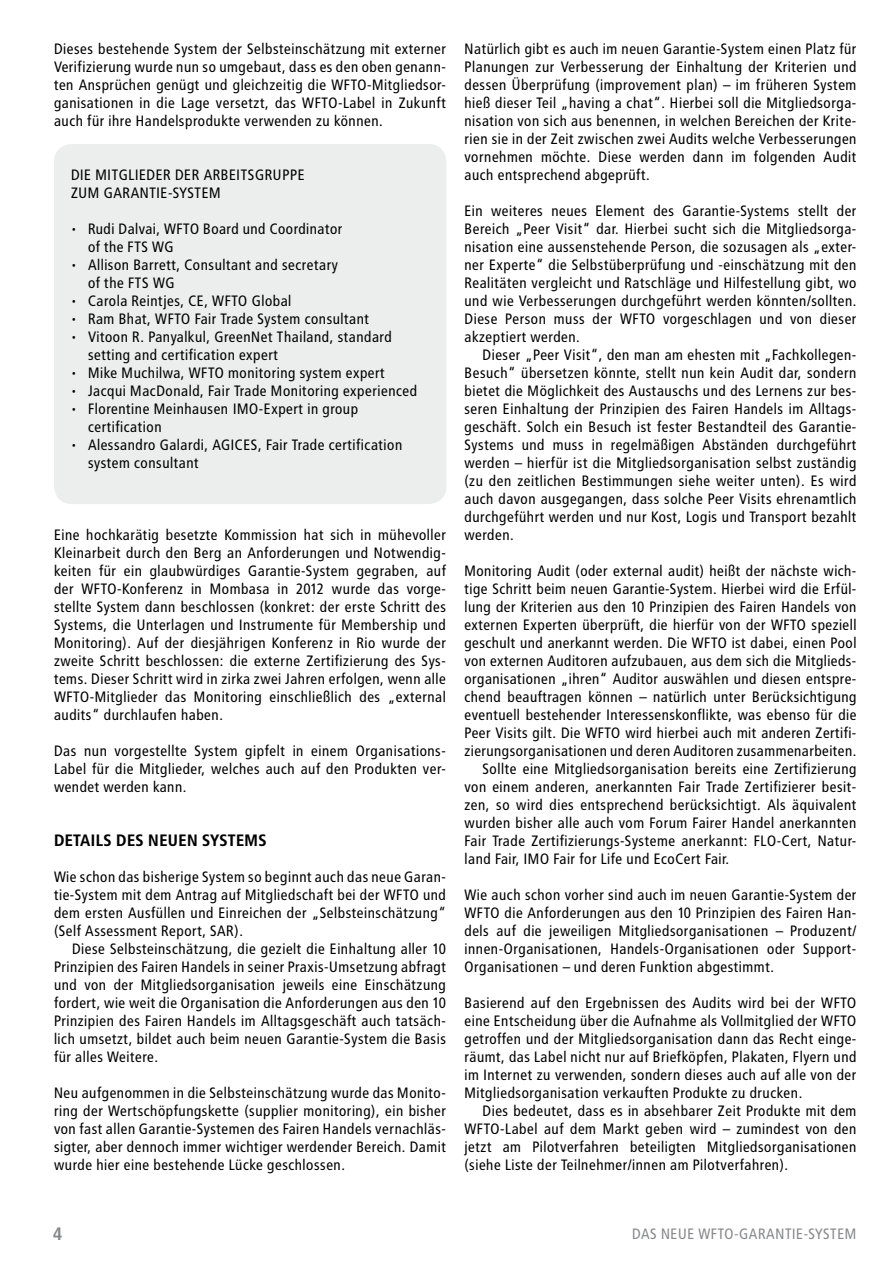
<style>
.page{position:relative;width:893px;height:1263px;background:#fff}
.page>*{position:absolute;margin:0;border:0;box-sizing:border-box;transform-origin:0 0}
.t1{font:700 18px "Transit";color:#87888a}
.t2{font:700 16.5px "Transit";color:#000}
.t3{font:15px/18px "Transit";color:#000;text-align:justify}
.t4{font:15px "Transit";color:#87888a}
</style>
<div class="page">
<div style="left:54px;top:144px;width:392px;height:360px;background:#eceded;border-radius:18px"></div>
<p class="t3" style="left:54px;top:40px;width:394px">Dieses bestehende System der Selbsteinschätzung mit externer Verifizierung wurde nun so umgebaut, dass es den oben genann&shy;ten Ansprüchen genügt und gleichzeitig die WFTO-Mitgliedsor&shy;ganisationen in die Lage versetzt, das WFTO-Label in Zukunft auch für ihre Handelsprodukte verwenden zu können.</p>
<p class="t3" style="left:464px;top:40px;width:394px">Natürlich gibt es auch im neuen Garantie-System einen Platz für Planungen zur Verbesserung der Einhaltung der Kriterien und dessen Überprüfung (improvement plan) – im früheren System hieß dieser Teil „having a chat“. Hierbei soll die Mitgliedsorga&shy;nisation von sich aus benennen, in welchen Bereichen der Krite&shy;rien sie in der Zeit zwischen zwei Audits welche Verbesserungen vornehmen möchte. Diese werden dann im folgenden Audit auch entsprechend abgeprüft.</p>
<p class="t3" style="left:464px;top:202px;width:394px">Ein weiteres neues Element des Garantie-Systems stellt der Bereich „Peer Visit“ dar. Hierbei sucht sich die Mitgliedsorga&shy;nisation eine aussenstehende Person, die sozusagen als „exter&shy;ner Experte“ die Selbstüberprüfung und -einschätzung mit den Realitäten vergleicht und Ratschläge und Hilfestellung gibt, wo und wie Verbesserungen durchgeführt werden könnten/sollten.<br>Diese Person muss der WFTO vorgeschlagen und von dieser akzeptiert werden.</p>
<p class="t3" style="left:464px;top:346px;width:394px;text-indent:18px">Dieser „Peer Visit“, den man am ehesten mit „Fachkollegen-Besuch“ übersetzen könnte, stellt nun kein Audit dar, sondern bietet die Möglichkeit des Austauschs und des Lernens zur bes&shy;seren Einhaltung der Prinzipien des Fairen Handels im Alltags&shy;geschäft. Solch ein Besuch ist fester Bestandteil des Garantie-Systems und muss in regelmäßigen Abständen durchgeführt werden – hierfür ist die Mitgliedsorganisation selbst zuständig (zu den zeitlichen Bestimmungen siehe weiter unten). Es wird auch davon ausgegangen, dass solche Peer Visits ehrenamtlich durchgeführt werden und nur Kost, Logis und Transport bezahlt werden.</p>
<p class="t3" style="left:464px;top:562px;width:394px">Monitoring Audit (oder external audit) heißt der nächste wich-</p>
<p class="t3" style="left:464px;top:580px;width:394px">tige Schritt beim neuen Garantie-System. Hierbei wird die Erfül-</p>
<p class="t3" style="left:464px;top:598px;width:394px">lung der Kriterien aus den 10 Prinzipien des Fairen Handels von</p>
<p class="t3" style="left:464px;top:616px;width:394px">externen Experten überprüft, die hierfür von der WFTO speziell</p>
<p class="t3" style="left:464px;top:634px;width:394px">geschult und anerkannt werden. Die WFTO ist dabei, einen Pool</p>
<p class="t3" style="left:464px;top:652px;width:392px">von externen Auditoren aufzubauen, aus dem sich die Mitglieds-</p>
<p class="t3" style="left:464px;top:670px;width:394px">organisationen „ihren“ Auditor auswählen und diesen entspre-</p>
<p class="t3" style="left:464px;top:688px;width:394px">chend beauftragen können – natürlich unter Berücksichtigung</p>
<p class="t3" style="left:464px;top:706px;width:394px">eventuell bestehender Interessenskonflikte, was ebenso für die</p>
<p class="t3" style="left:464px;top:724px;width:394px">Peer Visits gilt. Die WFTO wird hierbei auch mit anderen Zertifi-</p>
<p class="t3" style="left:464px;top:742px;width:394px">zierungsorganisationen und deren Auditoren zusammenarbeiten.</p>
<p class="t3" style="left:482px;top:760px;width:376px">Sollte eine Mitgliedsorganisation bereits eine Zertifizierung</p>
<p class="t3" style="left:464px;top:778px;width:394px">von einem anderen, anerkannten Fair Trade Zertifizierer besit-</p>
<p class="t3" style="left:464px;top:796px;width:394px">zen, so wird dies entsprechend berücksichtigt. Als äquivalent</p>
<p class="t3" style="left:464px;top:814px;width:394px">wurden bisher alle auch vom Forum Fairer Handel anerkannten</p>
<p class="t3" style="left:464px;top:832px;width:394px">Fair Trade Zertifizierungs-Systeme anerkannt: FLO-Cert, Natur-</p>
<p class="t3" style="left:464px;top:850px;width:267px">land Fair, IMO Fair for Life und EcoCert Fair.</p>
<p class="t3" style="left:464px;top:886px;width:394px">Wie auch schon vorher sind auch im neuen Garantie-System der WFTO die Anforderungen aus den 10 Prinzipien des Fairen Han&shy;dels auf die jeweiligen Mitgliedsorganisationen – Produzent/ innen-Organisationen, Handels-Organisationen oder Support-Organisationen – und deren Funktion abgestimmt.</p>
<p class="t3" style="left:464px;top:994px;width:394px">Basierend auf den Ergebnissen des Audits wird bei der WFTO eine Entscheidung über die Aufnahme als Vollmitglied der WFTO getroffen und der Mitgliedsorganisation dann das Recht einge&shy;räumt, das Label nicht nur auf Briefköpfen, Plakaten, Flyern und im Internet zu verwenden, sondern dieses auch auf alle von der Mitgliedsorganisation verkauften Produkte zu drucken.</p>
<p class="t3" style="left:464px;top:1102px;width:394px;text-indent:18px">Dies bedeutet, dass es in absehbarer Zeit Produkte mit dem WFTO-Label auf dem Markt geben wird – zumindest von den jetzt am Pilotverfahren beteiligten Mitgliedsorganisationen (siehe Liste der Teilnehmer/innen am Pilotverfahren).</p>
<p class="t3" style="left:71px;top:166px;width:45px">Die Mitglieder</p>
<p class="t3" style="left:175px;top:166px;width:9px">der</p>
<p class="t3" style="left:204px;top:166px;width:18px">Arbeitsgruppe</p>
<p class="t3" style="left:71px;top:184px;width:10px">zum</p>
<p class="t3" style="left:104px;top:184px;width:19px">Garantie</p>
<p class="t3" style="left:168px;top:184px;width:29px">-System</p>
<p class="t3" style="left:88px;top:220px;width:256px;text-indent:-17px">• Rudi Dalvai, WFTO Board und Coordinator of the FTS WG</p>
<p class="t3" style="left:88px;top:256px;width:252px;text-indent:-17px">• Allison Barrett, Consultant and secretary of the FTS WG</p>
<p class="t3" style="left:71px;top:292px;width:222px">• Carola Reintjes, CE, WFTO Global</p>
<p class="t3" style="left:71px;top:310px;width:300px">• Ram Bhat, WFTO Fair Trade System consultant</p>
<p class="t3" style="left:88px;top:328px;width:306px;text-indent:-17px">• Vitoon R. Panyalkul, GreenNet Thailand, standard setting and certification expert</p>
<p class="t3" style="left:71px;top:364px;width:316px">• Mike Muchilwa, WFTO monitoring system expert</p>
<p class="t3" style="left:71px;top:382px;width:348px">• Jacqui MacDonald, Fair Trade Monitoring experienced</p>
<p class="t3" style="left:88px;top:400px;width:272px;text-indent:-17px">• Florentine Meinhausen IMO-Expert in group certification</p>
<p class="t3" style="left:88px;top:436px;width:316px;text-indent:-17px">• Alessandro Galardi, AGICES, Fair Trade certification system consultant</p>
<p class="t3" style="left:54px;top:526px;width:394px">Eine hochkarätig besetzte Kommission hat sich in mühevoller Kleinarbeit durch den Berg an Anforderungen und Notwendig&shy;keiten für ein glaubwürdiges Garantie-System gegraben, auf der WFTO-Konferenz in Mombasa in 2012 wurde das vorge&shy;stellte System dann beschlossen (konkret: der erste Schritt des Systems, die Unterlagen und Instrumente für Membership und Monitoring). Auf der diesjährigen Konferenz in Rio wurde der zweite Schritt beschlossen: die externe Zertifizierung des Sys&shy;tems. Dieser Schritt wird in zirka zwei Jahren erfolgen, wenn alle WFTO-Mitglieder das Monitoring einschließlich des „external audits“ durchlaufen haben.</p>
<p class="t3" style="left:54px;top:742px;width:394px">Das nun vorgestellte System gipfelt in einem Organisations-Label für die Mitglieder, welches auch auf den Produkten ver&shy;wendet werden kann.</p>
<p class="t2" style="left:54px;top:830px;width:214px">DETAILS DES NEUEN SYSTEMS</p>
<p class="t3" style="left:54px;top:868px;width:394px">Wie schon das bisherige System so beginnt auch das neue Garan&shy;tie-System mit dem Antrag auf Mitgliedschaft bei der WFTO und dem ersten Ausfüllen und Einreichen der „Selbsteinschätzung“ (Self Assessment Report, SAR).</p>
<p class="t3" style="left:54px;top:940px;width:394px;text-indent:18px">Diese Selbsteinschätzung, die gezielt die Einhaltung aller 10<br>Prinzipien des Fairen Handels in seiner Praxis-Umsetzung abfragt und von der Mitgliedsorganisation jeweils eine Einschätzung fordert, wie weit die Organisation die Anforderungen aus den 10<br>Prinzipien des Fairen Handels im Alltagsgeschäft auch tatsäch&shy;lich umsetzt, bildet auch beim neuen Garantie-System die Basis für alles Weitere.</p>
<p class="t3" style="left:54px;top:1084px;width:394px">Neu aufgenommen in die Selbsteinschätzung wurde das Monito&shy;ring der Wertschöpfungskette (supplier monitoring), ein bisher von fast allen Garantie-Systemen des Fairen Handels vernachläs&shy;sigter, aber dennoch immer wichtiger werdender Bereich. Damit wurde hier eine bestehende Lücke geschlossen.</p>
<p class="t1" style="left:53px;top:1223px;width:11px">4</p>
<p class="t4" style="left:632px;top:1225px;width:226px">Das neue WFTO-Garantie-System</p>
</div>
